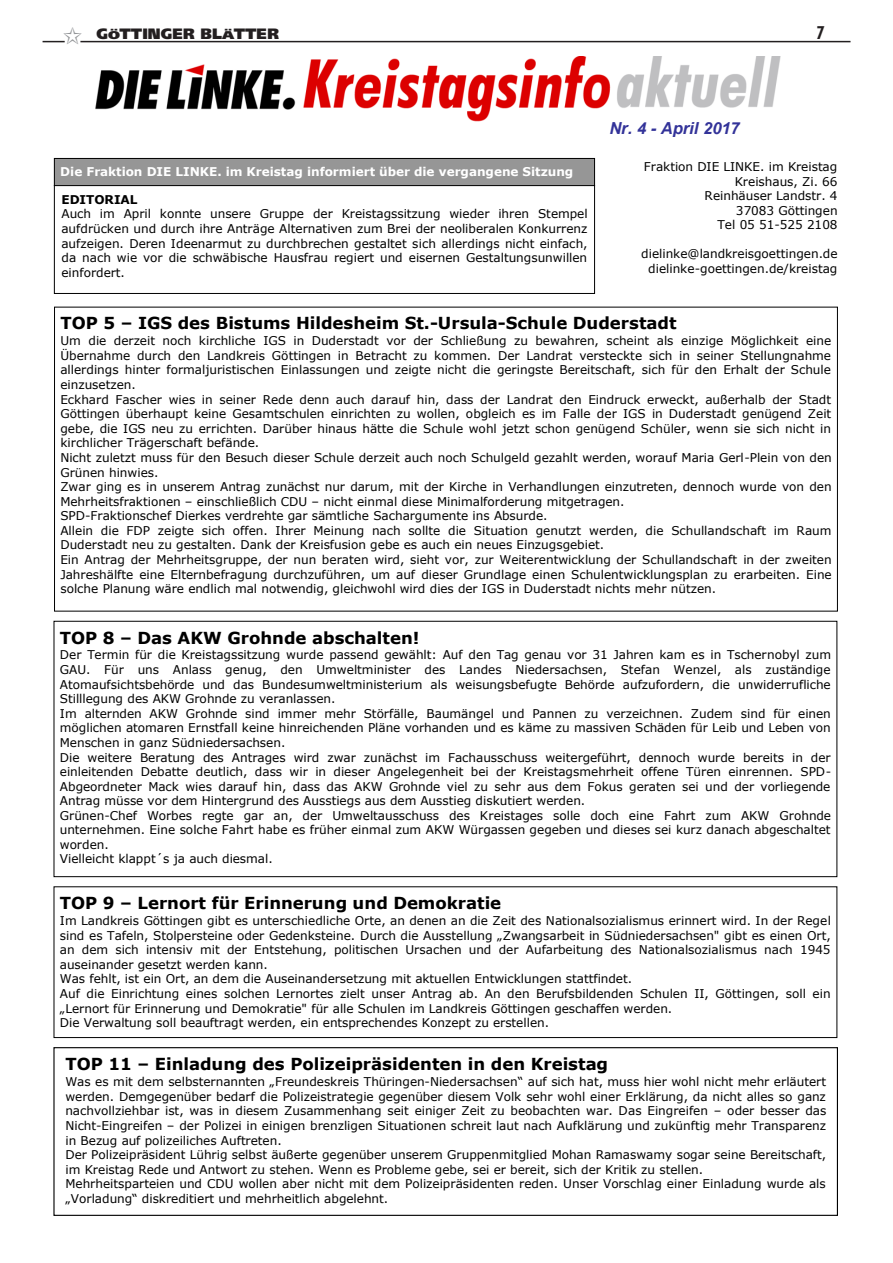
<style>
.page{position:relative;width:893px;height:1263px;background:#fff}
.page>*{position:absolute;margin:0;border:0;box-sizing:border-box;transform-origin:0 0}
.t1{font:700 condensed 18px "Futura BT";color:#231f20}
.t2{font:700 16.5px "Verdana";color:#000}
.t3{font:italic 700 16.5px "Arial";letter-spacing:-.005em;color:#339}
.t4{font:900 15px "Frutiger";color:#231f20}
.t5{font:12px/14.5px "Verdana";letter-spacing:-.005em;color:#000}
.t6{font:700 12px "Verdana";color:#fff}
.t7{font:700 12px "Verdana";letter-spacing:-.005em;color:#000}
.s1{font-size:11.25px}
</style>
<div class="page">
<hr style="left:80px;top:41px;width:770px;height:1px;background:#231f20">
<div style="left:54px;top:185px;width:541px;height:109px;border:1px solid #000"></div>
<div style="left:54px;top:621px;width:783px;height:256px;border:1px solid #000"></div>
<div style="left:54px;top:158px;width:541px;height:28px;background:#969696"></div>
<div style="left:54px;top:158px;width:541px;height:28px;border:1px solid #000"></div>
<div style="left:54px;top:886px;width:783px;height:152px;border:1px solid #000"></div>
<img style="left:95px;top:56px;width:686px;height:66px">
<div style="left:598px;top:113px;width:197px;height:29px;background:#fff"></div>
<div style="left:53px;top:1047px;width:785px;height:169px;border:1px solid #000"></div>
<svg style="left:43px;top:40px;width:39px;height:3px"></svg>
<p class="t4" style="left:97px;top:24px;width:184px">G<span class="s1">Ö</span>TTINGER BL<span class="s1">Ä</span>TTER</p>
<h1 class="t1" style="left:816px;top:22px;width:9px">7</h1>
<h2 class="t3" style="left:609px;top:117px;width:132px">Nr. 4 - April 2017</h2>
<p class="t6" style="left:60px;top:163px;width:515px">Die Fraktion DIE LINKE. im Kreistag informiert über die vergangene Sitzung</p>
<p class="t5" style="left:644px;top:159px;width:195px;text-align:right">Fraktion DIE LINKE. im Kreistag<br>Kreishaus, Zi. 66<br>Reinhäuser Landstr. 4<br>37083 Göttingen<br>Tel 05 51-525 2108</p>
<p class="t5" style="left:641px;top:247px;width:198px;text-align:center">dielinke@landkreisgoettingen.de dielinke-goettingen.de/kreistag</p>
<p class="t7" style="left:61px;top:191px;width:78px">EDITORIAL</p>
<p class="t5" style="left:61px;top:207px;width:528px;text-align:justify">Auch im April konnte unsere Gruppe der Kreistagssitzung wieder ihren Stempel aufdrücken und durch ihre Anträge Alternativen zum Brei der neoliberalen Konkurrenz aufzeigen. Deren Ideenarmut zu durchbrechen gestaltet sich allerdings nicht einfach, da nach wie vor die schwäbische Hausfrau regiert und eisernen Gestaltungsunwillen einfordert.</p>
<h2 class="t2" style="left:60px;top:312px;width:618px">TOP 5 – IGS des Bistums Hildesheim St.-Ursula-Schule Duderstadt</h2>
<p class="t5" style="left:60px;top:333px;width:773px">Um die derzeit noch kirchliche IGS in Duderstadt vor der Schließung zu bewahren, scheint als einzige Möglichkeit eine Übernahme durch den Landkreis Göttingen in Betracht zu kommen. Der Landrat versteckte sich in seiner Stellungnahme allerdings hinter formaljuristischen Einlassungen und zeigte nicht die geringste Bereitschaft, sich für den Erhalt der Schule einzusetzen.<br>Eckhard Fascher wies in seiner Rede denn auch darauf hin, dass der Landrat den Eindruck erweckt, außerhalb der Stadt Göttingen überhaupt keine Gesamtschulen einrichten zu wollen, obgleich es im Falle der IGS in Duderstadt genügend Zeit gebe, die IGS neu zu errichten. Darüber hinaus hätte die Schule wohl jetzt schon genügend Schüler, wenn sie sich nicht in kirchlicher Trägerschaft befände.<br>Nicht zuletzt muss für den Besuch dieser Schule derzeit auch noch Schulgeld gezahlt werden, worauf Maria Gerl-Plein von den Grünen hinwies.<br>Zwar ging es in unserem Antrag zunächst nur darum, mit der Kirche in Verhandlungen einzutreten, dennoch wurde von den Mehrheitsfraktionen – einschließlich CDU – nicht einmal diese Minimalforderung mitgetragen.<br>SPD-Fraktionschef Dierkes verdrehte gar sämtliche Sachargumente ins Absurde.<br>Allein die FDP zeigte sich offen. Ihrer Meinung nach sollte die Situation genutzt werden, die Schullandschaft im Raum Duderstadt neu zu gestalten. Dank der Kreisfusion gebe es auch ein neues Einzugsgebiet.<br>Ein Antrag der Mehrheitsgruppe, der nun beraten wird, sieht vor, zur Weiterentwicklung der Schullandschaft in der zweiten Jahreshälfte eine Elternbefragung durchzuführen, um auf dieser Grundlage einen Schulentwicklungsplan zu erarbeiten. Eine solche Planung wäre endlich mal notwendig, gleichwohl wird dies der IGS in Duderstadt nichts mehr nützen.</p>
<h2 class="t2" style="left:60px;top:626px;width:361px">TOP 8 – Das AKW Grohnde abschalten!</h2>
<p class="t5" style="left:60px;top:648px;width:773px">Der Termin für die Kreistagssitzung wurde passend gewählt: Auf den Tag genau vor 31 Jahren kam es in Tschernobyl zum GAU. Für uns Anlass genug, den Umweltminister des Landes Niedersachsen, Stefan Wenzel, als zuständige Atomaufsichtsbehörde und das Bundesumweltministerium als weisungsbefugte Behörde aufzufordern, die unwiderrufliche Stilllegung des AKW Grohnde zu veranlassen.<br>Im alternden AKW Grohnde sind immer mehr Störfälle, Baumängel und Pannen zu verzeichnen. Zudem sind für einen möglichen atomaren Ernstfall keine hinreichenden Pläne vorhanden und es käme zu massiven Schäden für Leib und Leben von Menschen in ganz Südniedersachsen.<br>Die weitere Beratung des Antrages wird zwar zunächst im Fachausschuss weitergeführt, dennoch wurde bereits in der einleitenden Debatte deutlich, dass wir in dieser Angelegenheit bei der Kreistagsmehrheit offene Türen einrennen. SPD-Abgeordneter Mack wies darauf hin, dass das AKW Grohnde viel zu sehr aus dem Fokus geraten sei und der vorliegende Antrag müsse vor dem Hintergrund des Ausstiegs aus dem Ausstieg diskutiert werden.<br>Grünen-Chef Worbes regte gar an, der Umweltausschuss des Kreistages solle doch eine Fahrt zum AKW Grohnde unternehmen. Eine solche Fahrt habe es früher einmal zum AKW Würgassen gegeben und dieses sei kurz danach abgeschaltet worden.<br>Vielleicht klappt´s ja auch diesmal.</p>
<h2 class="t2" style="left:60px;top:891px;width:443px">TOP 9 – Lernort für Erinnerung und Demokratie</h2>
<p class="t5" style="left:60px;top:913px;width:773px">Im Landkreis Göttingen gibt es unterschiedliche Orte, an denen an die Zeit des Nationalsozialismus erinnert wird. In der Regel sind es Tafeln, Stolpersteine oder Gedenksteine. Durch die Ausstellung „Zwangsarbeit in Südniedersachsen" gibt es einen Ort, an dem sich intensiv mit der Entstehung, politischen Ursachen und der Aufarbeitung des Nationalsozialismus nach 1945 auseinander gesetzt werden kann.<br>Was fehlt, ist ein Ort, an dem die Auseinandersetzung mit aktuellen Entwicklungen stattfindet.<br>Auf die Einrichtung eines solchen Lernortes zielt unser Antrag ab. An den Berufsbildenden Schulen II, Göttingen, soll ein „Lernort für Erinnerung und Demokratie" für alle Schulen im Landkreis Göttingen geschaffen werden.<br>Die Verwaltung soll beauftragt werden, ein entsprechendes Konzept zu erstellen.</p>
<h2 class="t2" style="left:65px;top:1052px;width:544px">TOP 11 – Einladung des Polizeipräsidenten in den Kreistag</h2>
<p class="t5" style="left:65px;top:1074px;width:762px">Was es mit dem selbsternannten „Freundeskreis Thüringen-Niedersachsen“ auf sich hat, muss hier wohl nicht mehr erläutert werden. Demgegenüber bedarf die Polizeistrategie gegenüber diesem Volk sehr wohl einer Erklärung, da nicht alles so ganz nachvollziehbar ist, was in diesem Zusammenhang seit einiger Zeit zu beobachten war. Das Eingreifen – oder besser das Nicht-Eingreifen – der Polizei in einigen brenzligen Situationen schreit laut nach Aufklärung und zukünftig mehr Transparenz in Bezug auf polizeiliches Auftreten.<br>Der Polizeipräsident Lührig selbst äußerte gegenüber unserem Gruppenmitglied Mohan Ramaswamy sogar seine Bereitschaft, im Kreistag Rede und Antwort zu stehen. Wenn es Probleme gebe, sei er bereit, sich der Kritik zu stellen.<br>Mehrheitsparteien und CDU wollen aber nicht mit dem Polizeipräsidenten reden. Unser Vorschlag einer Einladung wurde als „Vorladung“ diskreditiert und mehrheitlich abgelehnt.</p>
</div>
